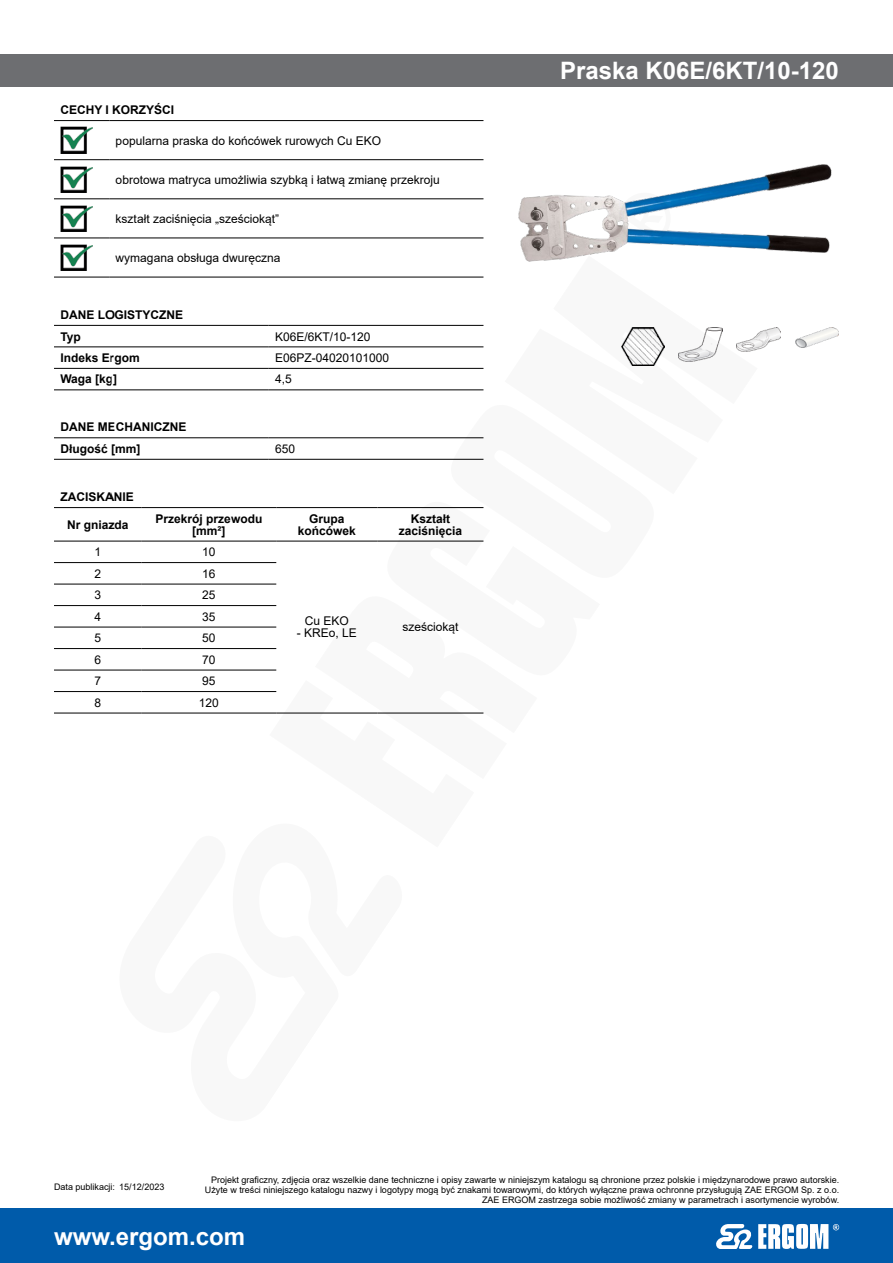
<style>
.page{position:relative;width:893px;height:1263px;background:#fff}
.page>*{position:absolute;margin:0;border:0;box-sizing:border-box;transform-origin:0 0}
.produkt-nazwa{font:700 24px "Arial";color:#fff}
.opis-body{font:12px "Arial";color:#000}
.opis-body-bold{font:700 12px "Arial";color:#000}
.opis-body-srodek-bol{font:700 12px/12px "Arial";color:#000;text-align:center}
.opis-body-srodek{font:12px "Arial";color:#000}
.t1{font:9px/9.8px "Arial";color:#000;text-align:right}
</style>
<div class="page">
<div style="left:0;top:1209px;width:893px;height:54px;background:#005baa"></div>
<svg style="left:716px;top:1224px;width:123px;height:25px"></svg>
<div style="left:0;top:54px;width:893px;height:32px;background:#6d6e71"></div>
<img style="left:518px;top:164px;width:314px;height:91px">
<hr style="left:54px;top:120px;width:55px;height:1px;background:#000">
<hr style="left:109px;top:120px;width:374px;height:1px;background:#000">
<hr style="left:54px;top:159px;width:55px;height:1px;background:#000">
<hr style="left:109px;top:159px;width:374px;height:1px;background:#000">
<hr style="left:54px;top:199px;width:55px;height:1px;background:#000">
<hr style="left:109px;top:199px;width:374px;height:1px;background:#000">
<hr style="left:54px;top:238px;width:55px;height:1px;background:#000">
<hr style="left:109px;top:238px;width:374px;height:1px;background:#000">
<hr style="left:54px;top:277px;width:55px;height:1px;background:#000">
<hr style="left:109px;top:277px;width:374px;height:1px;background:#000">
<img style="left:60px;top:127px;width:33px;height:26px">
<img style="left:60px;top:166px;width:33px;height:26px">
<img style="left:60px;top:205px;width:33px;height:27px">
<img style="left:60px;top:244px;width:33px;height:27px">
<hr style="left:54px;top:325px;width:215px;height:1px;background:#000">
<hr style="left:269px;top:325px;width:214px;height:1px;background:#000">
<hr style="left:54px;top:347px;width:215px;height:1px;background:#000">
<hr style="left:269px;top:347px;width:214px;height:1px;background:#000">
<hr style="left:54px;top:368px;width:215px;height:1px;background:#000">
<hr style="left:269px;top:368px;width:214px;height:1px;background:#000">
<hr style="left:54px;top:390px;width:215px;height:1px;background:#000">
<hr style="left:269px;top:390px;width:214px;height:1px;background:#000">
<hr style="left:54px;top:437px;width:215px;height:1px;background:#000">
<hr style="left:54px;top:459px;width:215px;height:1px;background:#000">
<hr style="left:54px;top:507px;width:88px;height:1px;background:#000">
<hr style="left:142px;top:507px;width:134px;height:1px;background:#000">
<hr style="left:54px;top:541px;width:88px;height:1px;background:#000">
<hr style="left:142px;top:541px;width:134px;height:1px;background:#000">
<hr style="left:54px;top:562px;width:88px;height:1px;background:#000">
<hr style="left:142px;top:562px;width:134px;height:1px;background:#000">
<hr style="left:54px;top:584px;width:88px;height:1px;background:#000">
<hr style="left:142px;top:584px;width:134px;height:1px;background:#000">
<hr style="left:54px;top:605px;width:88px;height:1px;background:#000">
<hr style="left:142px;top:605px;width:134px;height:1px;background:#000">
<hr style="left:54px;top:627px;width:88px;height:1px;background:#000">
<hr style="left:142px;top:627px;width:134px;height:1px;background:#000">
<hr style="left:54px;top:648px;width:88px;height:1px;background:#000">
<hr style="left:142px;top:648px;width:134px;height:1px;background:#000">
<hr style="left:54px;top:670px;width:88px;height:1px;background:#000">
<hr style="left:142px;top:670px;width:134px;height:1px;background:#000">
<hr style="left:54px;top:691px;width:88px;height:1px;background:#000">
<hr style="left:142px;top:691px;width:134px;height:1px;background:#000">
<hr style="left:54px;top:713px;width:88px;height:1px;background:#000">
<hr style="left:142px;top:713px;width:134px;height:1px;background:#000">
<img style="left:795px;top:328px;width:44px;height:19px">
<img style="left:758px;top:328px;width:22px;height:22px">
<svg style="left:524px;top:255px;width:234px;height:111px"></svg>
<svg style="left:269px;top:437px;width:215px;height:277px"></svg>
<p class="opis-body-bold" style="left:60px;top:102px;width:115px">CECHY I KORZYŚCI</p>
<p class="opis-body" style="left:116px;top:132px;width:267px">popularna praska do końcówek rurowych Cu EKO</p>
<p class="opis-body" style="left:116px;top:171px;width:326px">obrotowa matryca umożliwia szybką i łatwą zmianę przekroju</p>
<p class="opis-body" style="left:116px;top:210px;width:165px">kształt zaciśnięcia „sześciokąt”</p>
<p class="opis-body" style="left:116px;top:249px;width:166px">wymagana obsługa dwuręczna</p>
<p class="opis-body-bold" style="left:60px;top:306px;width:124px">DANE LOGISTYCZNE</p>
<p class="opis-body-bold" style="left:60px;top:328px;width:22px">Typ</p>
<p class="opis-body" style="left:275px;top:328px;width:97px">K06E/6KT/10-120</p>
<p class="opis-body-bold" style="left:60px;top:349px;width:81px">Indeks Ergom</p>
<p class="opis-body" style="left:275px;top:349px;width:116px">E06PZ-04020101000</p>
<p class="opis-body-bold" style="left:60px;top:371px;width:58px">Waga [kg]</p>
<p class="opis-body" style="left:275px;top:371px;width:18px">4,5</p>
<p class="opis-body-bold" style="left:60px;top:419px;width:127px">DANE MECHANICZNE</p>
<p class="opis-body-bold" style="left:60px;top:440px;width:82px">Długość [mm]</p>
<p class="opis-body" style="left:275px;top:440px;width:22px">650</p>
<p class="opis-body-bold" style="left:60px;top:488px;width:75px">ZACISKANIE</p>
<p class="opis-body-srodek-bol" style="left:67px;top:519px;width:63px">Nr gniazda</p>
<p class="opis-body-srodek-bol" style="left:156px;top:513px;width:108px">Przekrój przewodu [mm²]</p>
<p class="opis-body-srodek-bol" style="left:298px;top:513px;width:60px">Grupa końcówek</p>
<p class="opis-body-srodek-bol" style="left:399px;top:513px;width:65px">Kształt zaciśnięcia</p>
<p class="opis-body-srodek" style="left:94px;top:544px;width:8px">1</p>
<p class="opis-body-srodek" style="left:202px;top:544px;width:15px">10</p>
<p class="opis-body-srodek" style="left:94px;top:565px;width:8px">2</p>
<p class="opis-body-srodek" style="left:202px;top:565px;width:15px">16</p>
<p class="opis-body-srodek" style="left:94px;top:587px;width:8px">3</p>
<p class="opis-body-srodek" style="left:202px;top:587px;width:15px">25</p>
<p class="opis-body-srodek" style="left:94px;top:608px;width:8px">4</p>
<p class="opis-body-srodek" style="left:202px;top:608px;width:15px">35</p>
<p class="opis-body-srodek" style="left:94px;top:630px;width:8px">5</p>
<p class="opis-body-srodek" style="left:202px;top:630px;width:15px">50</p>
<p class="opis-body-srodek" style="left:94px;top:651px;width:8px">6</p>
<p class="opis-body-srodek" style="left:202px;top:651px;width:15px">70</p>
<p class="opis-body-srodek" style="left:94px;top:673px;width:8px">7</p>
<p class="opis-body-srodek" style="left:202px;top:673px;width:15px">95</p>
<p class="opis-body-srodek" style="left:94px;top:694px;width:8px">8</p>
<p class="opis-body-srodek" style="left:199px;top:694px;width:22px">120</p>
<p class="opis-body-srodek" style="left:305px;top:613px;width:46px">Cu EKO</p>
<p class="opis-body-srodek" style="left:297px;top:625px;width:62px">- KREo, LE</p>
<p class="opis-body-srodek" style="left:402px;top:619px;width:58px">sześciokąt</p>
<p class="produkt-nazwa" style="left:560px;top:54px;width:280px">Praska K06E/6KT/10-120</p>
<p class="t1" style="left:54px;top:1182px;width:112px">Data publikacji: 15/12/2023</p>
<p class="t1" style="left:205px;top:1175px;width:636px">Projekt graficzny, zdjęcia oraz wszelkie dane techniczne i opisy zawarte w niniejszym katalogu są chronione przez polskie i międzynarodowe prawo autorskie.<br>Użyte w treści niniejszego katalogu nazwy i logotypy mogą być znakami towarowymi, do których wyłączne prawa ochronne przysługują ZAE ERGOM Sp. z o.o.<br>ZAE ERGOM zastrzega sobie możliwość zmiany w parametrach i asortymencie wyrobów.</p>
<h1 class="produkt-nazwa" style="left:54px;top:1219px;width:193px">www.ergom.com</h1>
</div>
